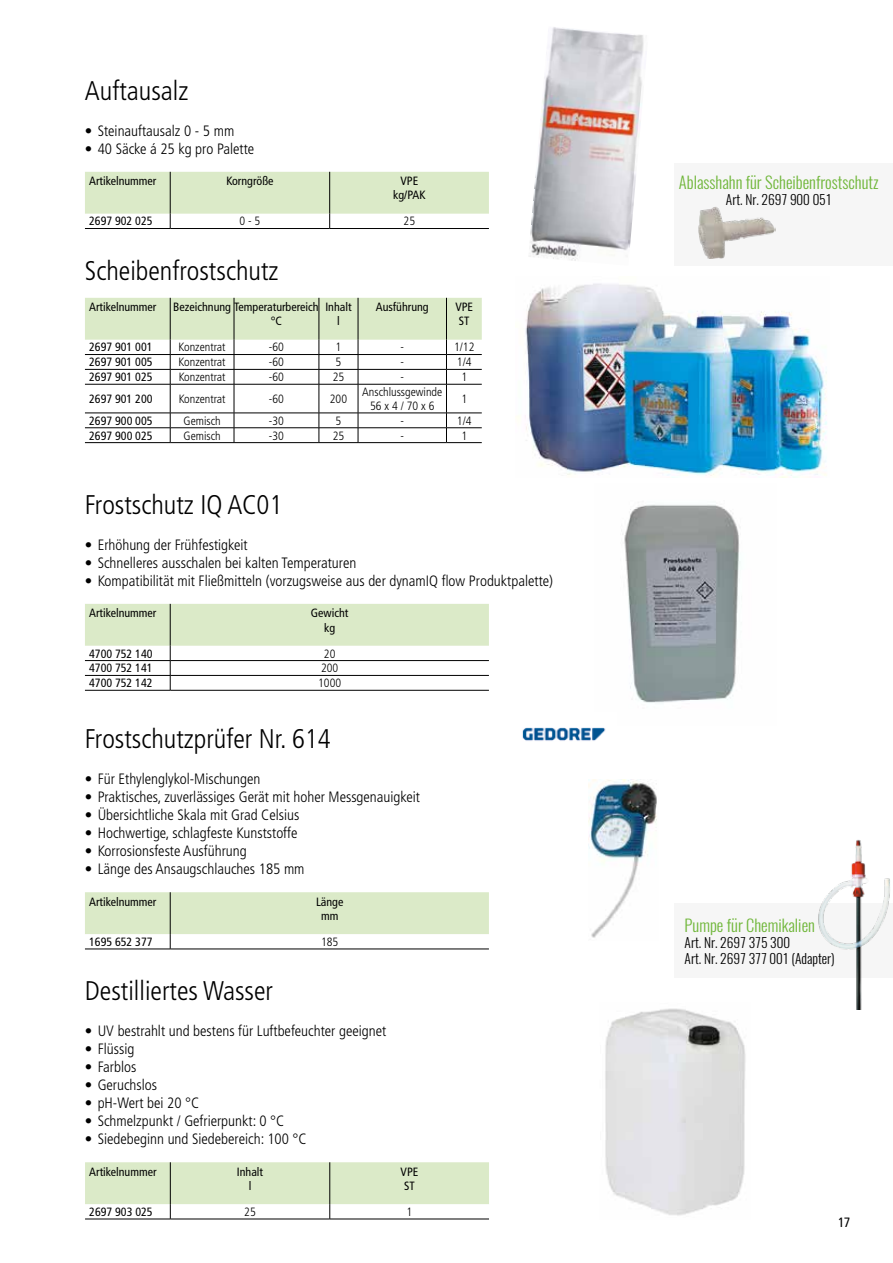
<style>
.page{position:relative;width:893px;height:1263px;background:#fff}
.page>*{position:absolute;margin:0;border:0;box-sizing:border-box;transform-origin:0 0}
.t1{font:300 condensed 27px "Frutiger LT Pro";color:#000}
.t2{font:300 16.5px "Oswald";color:#6fb639}
.t3{font:300 condensed 15px "Frutiger LT Pro";color:#000}
.t4{font:300 13.5px/16.2px "Oswald";color:#000}
.t5{font:condensed 13.5px "Frutiger LT Pro";color:#000}
.t6{font:condensed 12px/14.4px "Frutiger LT Pro";color:#000;text-align:center}
.t7{font:300 condensed 12px/14.4px "Frutiger LT Pro";color:#000;text-align:center}
</style>
<div class="page">
<img style="left:588px;top:779px;width:69px;height:159px">
<img style="left:622px;top:504px;width:118px;height:199px">
<svg style="left:85px;top:172px;width:404px;height:56px"></svg>
<hr style="left:85px;top:228px;width:85px;height:1px;background:#000">
<hr style="left:170px;top:228px;width:160px;height:1px;background:#000">
<hr style="left:330px;top:228px;width:159px;height:1px;background:#000">
<img style="left:529px;top:27px;width:115px;height:234px">
<svg style="left:85px;top:298px;width:397px;height:144px"></svg>
<hr style="left:85px;top:442px;width:85px;height:1px;background:#000">
<hr style="left:170px;top:442px;width:64px;height:1px;background:#000">
<hr style="left:234px;top:442px;width:85px;height:1px;background:#000">
<hr style="left:319px;top:442px;width:39px;height:1px;background:#000">
<hr style="left:358px;top:442px;width:88px;height:1px;background:#000">
<hr style="left:446px;top:442px;width:36px;height:1px;background:#000">
<img style="left:517px;top:283px;width:310px;height:194px">
<svg style="left:85px;top:604px;width:404px;height:86px"></svg>
<hr style="left:85px;top:690px;width:85px;height:1px;background:#000">
<hr style="left:170px;top:690px;width:319px;height:1px;background:#000">
<svg style="left:85px;top:892px;width:404px;height:57px"></svg>
<hr style="left:85px;top:949px;width:85px;height:1px;background:#000">
<hr style="left:170px;top:949px;width:319px;height:1px;background:#000">
<img style="left:522px;top:727px;width:84px;height:14px">
<svg style="left:85px;top:1162px;width:404px;height:57px"></svg>
<hr style="left:85px;top:1219px;width:85px;height:1px;background:#000">
<hr style="left:170px;top:1219px;width:160px;height:1px;background:#000">
<hr style="left:330px;top:1219px;width:159px;height:1px;background:#000">
<img style="left:605px;top:1008px;width:141px;height:208px">
<div style="left:675px;top:163px;width:218px;height:103px;background:#f6f6f6"></div>
<div style="left:675px;top:903px;width:218px;height:74px;background:#f6f6f6"></div>
<img style="left:698px;top:207px;width:78px;height:52px">
<img style="left:818px;top:839px;width:72px;height:170px">
<h1 class="t1" style="left:85px;top:75px;width:105px">Auftausalz</h1>
<p class="t3" style="left:85px;top:122px;width:151px">• Steinauftausalz 0 - 5 mm</p>
<p class="t3" style="left:85px;top:140px;width:171px">• 40 Säcke á 25 kg pro Palette</p>
<p class="t6" style="left:89px;top:174px;width:69px">Artikelnummer</p>
<p class="t6" style="left:226px;top:174px;width:49px">Korngröße</p>
<p class="t6" style="left:393px;top:174px;width:34px">VPE kg/PAK</p>
<p class="t6" style="left:89px;top:214px;width:65px">2697 902 025</p>
<p class="t7" style="left:240px;top:214px;width:22px">0 - 5</p>
<p class="t7" style="left:404px;top:214px;width:13px">25</p>
<h1 class="t1" style="left:85px;top:255px;width:195px">Scheibenfrostschutz</h1>
<p class="t6" style="left:89px;top:300px;width:69px">Artikelnummer</p>
<p class="t6" style="left:271px;top:300px;width:49px;text-align:left;text-indent:-98px">Bezeichnung Temperaturbereich °C</p>
<p class="t6" style="left:325px;top:300px;width:28px">Inhalt l</p>
<p class="t6" style="left:376px;top:300px;width:54px">Ausführung</p>
<p class="t6" style="left:455px;top:300px;width:19px;text-align:left">VPE<br>ST</p>
<p class="t6" style="left:89px;top:340px;width:65px">2697 901 001</p>
<p class="t7" style="left:179px;top:340px;width:48px">Konzentrat</p>
<p class="t7" style="left:269px;top:340px;width:17px">-60</p>
<p class="t7" style="left:336px;top:340px;width:7px">1</p>
<p class="t7" style="left:400px;top:340px;width:5px">-</p>
<p class="t7" style="left:454px;top:340px;width:22px">1/12</p>
<p class="t6" style="left:89px;top:355px;width:65px">2697 901 005</p>
<p class="t7" style="left:179px;top:355px;width:48px">Konzentrat</p>
<p class="t7" style="left:269px;top:355px;width:17px">-60</p>
<p class="t7" style="left:336px;top:355px;width:7px">5</p>
<p class="t7" style="left:400px;top:355px;width:5px">-</p>
<p class="t7" style="left:457px;top:355px;width:16px">1/4</p>
<p class="t6" style="left:89px;top:370px;width:65px">2697 901 025</p>
<p class="t7" style="left:179px;top:370px;width:48px">Konzentrat</p>
<p class="t7" style="left:269px;top:370px;width:17px">-60</p>
<p class="t7" style="left:333px;top:370px;width:13px">25</p>
<p class="t7" style="left:400px;top:370px;width:5px">-</p>
<p class="t7" style="left:461px;top:370px;width:7px">1</p>
<p class="t6" style="left:89px;top:392px;width:65px">2697 901 200</p>
<p class="t7" style="left:179px;top:392px;width:48px">Konzentrat</p>
<p class="t7" style="left:269px;top:392px;width:17px">-60</p>
<p class="t7" style="left:330px;top:392px;width:19px">200</p>
<p class="t7" style="left:362px;top:385px;width:82px">Anschlussgewinde<br>56 x 4 / 70 x 6</p>
<p class="t7" style="left:461px;top:392px;width:7px">1</p>
<p class="t6" style="left:89px;top:414px;width:65px">2697 900 005</p>
<p class="t7" style="left:184px;top:414px;width:39px">Gemisch</p>
<p class="t7" style="left:269px;top:414px;width:17px">-30</p>
<p class="t7" style="left:336px;top:414px;width:7px">5</p>
<p class="t7" style="left:400px;top:414px;width:5px">-</p>
<p class="t7" style="left:457px;top:414px;width:16px">1/4</p>
<p class="t6" style="left:89px;top:428px;width:65px">2697 900 025</p>
<p class="t7" style="left:184px;top:428px;width:39px">Gemisch</p>
<p class="t7" style="left:269px;top:428px;width:17px">-30</p>
<p class="t7" style="left:333px;top:428px;width:13px">25</p>
<p class="t7" style="left:400px;top:428px;width:5px">-</p>
<p class="t7" style="left:461px;top:428px;width:7px">1</p>
<h1 class="t1" style="left:85px;top:489px;width:199px">Frostschutz IQ AC01</h1>
<p class="t3" style="left:85px;top:536px;width:164px">• Erhöhung der Frühfestigkeit</p>
<p class="t3" style="left:85px;top:554px;width:273px">• Schnelleres ausschalen bei kalten Temperaturen</p>
<p class="t3" style="left:85px;top:572px;width:470px">• Kompatibilität mit Fließmitteln (vorzugsweise aus der dynamIQ flow Produktpalette)</p>
<p class="t6" style="left:89px;top:606px;width:69px">Artikelnummer</p>
<p class="t6" style="left:311px;top:606px;width:39px">Gewicht kg</p>
<p class="t6" style="left:89px;top:646px;width:65px">4700 752 140</p>
<p class="t7" style="left:324px;top:646px;width:13px">20</p>
<p class="t6" style="left:89px;top:661px;width:65px">4700 752 141</p>
<p class="t7" style="left:321px;top:661px;width:19px">200</p>
<p class="t6" style="left:89px;top:676px;width:65px">4700 752 142</p>
<p class="t7" style="left:318px;top:676px;width:25px">1000</p>
<h1 class="t1" style="left:85px;top:723px;width:247px">Frostschutzprüfer Nr. 614</h1>
<p class="t3" style="left:85px;top:770px;width:177px">• Für Ethylenglykol-Mischungen</p>
<p class="t3" style="left:85px;top:788px;width:337px">• Praktisches, zuverlässiges Gerät mit hoher Messgenauigkeit</p>
<p class="t3" style="left:85px;top:806px;width:216px">• Übersichtliche Skala mit Grad Celsius</p>
<p class="t3" style="left:85px;top:824px;width:214px">• Hochwertige, schlagfeste Kunststoffe</p>
<p class="t3" style="left:85px;top:842px;width:163px">• Korrosionsfeste Ausführung</p>
<p class="t3" style="left:85px;top:860px;width:221px">• Länge des Ansaugschlauches 185 mm</p>
<p class="t6" style="left:89px;top:894px;width:69px">Artikelnummer</p>
<p class="t6" style="left:316px;top:894px;width:29px">Länge mm</p>
<p class="t6" style="left:89px;top:935px;width:65px">1695 652 377</p>
<p class="t7" style="left:321px;top:935px;width:19px">185</p>
<h1 class="t1" style="left:85px;top:975px;width:190px">Destilliertes Wasser</h1>
<p class="t3" style="left:85px;top:1022px;width:303px">• UV bestrahlt und bestens für Luftbefeuchter geeignet</p>
<p class="t3" style="left:85px;top:1040px;width:51px">• Flüssig</p>
<p class="t3" style="left:85px;top:1058px;width:53px">• Farblos</p>
<p class="t3" style="left:85px;top:1076px;width:74px">• Geruchslos</p>
<p class="t3" style="left:85px;top:1094px;width:116px">• pH-Wert bei 20 °C</p>
<p class="t3" style="left:85px;top:1112px;width:201px">• Schmelzpunkt / Gefrierpunkt: 0 °C</p>
<p class="t3" style="left:85px;top:1130px;width:223px">• Siedebeginn und Siedebereich: 100 °C</p>
<p class="t6" style="left:89px;top:1164px;width:69px">Artikelnummer</p>
<p class="t6" style="left:237px;top:1164px;width:28px">Inhalt l</p>
<p class="t6" style="left:401px;top:1164px;width:19px;text-align:left">VPE<br>ST</p>
<p class="t6" style="left:89px;top:1205px;width:65px">2697 903 025</p>
<p class="t7" style="left:244px;top:1205px;width:13px">25</p>
<p class="t7" style="left:407px;top:1205px;width:7px">1</p>
<p class="t2" style="left:679px;top:167px;width:201px">Ablasshahn für Scheibenfrostschutz</p>
<p class="t4" style="left:726px;top:190px;width:107px">Art. Nr. 2697 900 051</p>
<p class="t2" style="left:685px;top:910px;width:132px">Pumpe für Chemikalien</p>
<p class="t4" style="left:685px;top:933px;width:152px">Art. Nr. 2697 375 300<br>Art. Nr. 2697 377 001 (Adapter)</p>
<p class="t5" style="left:838px;top:1214px;width:14px">17</p>
</div>
